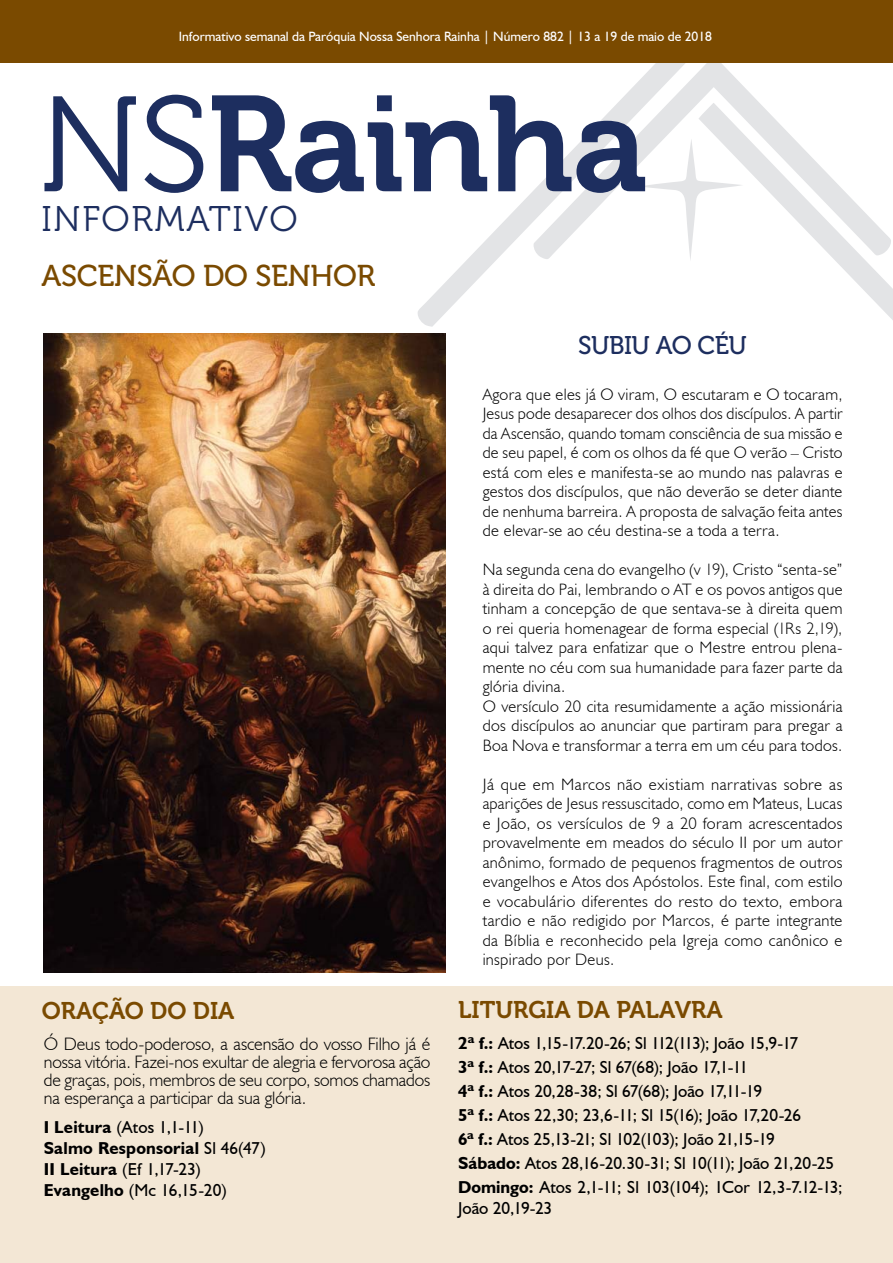
<style>
.page{position:relative;width:893px;height:1263px;background:#fff}
.page>*{position:absolute;margin:0;border:0;box-sizing:border-box;transform-origin:0 0}
.t1{font:135.15px "Museo 700";letter-spacing:-.015em;color:#1d2e5f}
.t2{font:35.55px "Museo 300";letter-spacing:.05em;color:#1d2e5f}
.t3{font:30px "Museo 500";letter-spacing:-.01em;color:#7a4a00}
.t4{font:25.5px "Museo 500";letter-spacing:-.02em;color:#1d2e5f}
.t5{font:24px "Museo 700";color:#7a4a00}
.t6{font:300 18px/18px "Humanist 521 BT";letter-spacing:-.005em;color:#000;text-align:justify}
.t7{font:17.25px/24px "Humanist 521 BT";color:#000}
.t8{font:700 17.25px/21px "Humanist 521 BT";letter-spacing:.015em;color:#000}
.t9{font:300 16.5px/19.5px "Humanist 521 BT";letter-spacing:.02em;color:#000;text-align:justify}
.t10{font:13.5px "Humanist 521 BT";color:#fff}
.s1{font-family:"Museo 300"}
.s2{font-weight:400}
.s3{font-weight:700}
</style>
<div class="page">
<div style="left:0;top:986px;width:893px;height:277px;background:#f3e7d5"></div>
<svg style="left:706px;top:63px;width:53px;height:40px;fill:#e3e4e6"></svg>
<svg style="left:706px;top:103px;width:187px;height:217px"></svg>
<svg style="left:418px;top:63px;width:288px;height:264px"></svg>
<div style="left:0;top:0;width:893px;height:63px;background:#7a4a00"></div>
<img style="left:44px;top:333px;width:402px;height:640px">
<p class="t10" style="left:179px;top:28px;width:535px">Informativo semanal da Paróquia Nossa Senhora Rainha | Número 882 | 13 a 19 de maio de 2018</p>
<h1 class="t1" style="left:39px;top:69px;width:610px"><span class="s1">NS</span>Rainha</h1>
<h2 class="t2" style="left:41px;top:200px;width:258px">INFORMATIVO</h2>
<h3 class="t3" style="left:41px;top:259px;width:20px">ASC</h3>
<h3 class="t3" style="left:98px;top:259px;width:279px">ENSÃO DO SENHOR</h3>
<h3 class="t5" style="left:42px;top:998px;width:194px">ORAÇÃO DO DIA</h3>
<p class="t6" style="left:44px;top:1034px;width:388px">Ó Deus todo-poderoso, a ascensão do vosso Filho já é nossa vitória. Fazei-nos exultar de alegria e fervorosa ação de graças, pois, membros de seu corpo, somos chamados na esperança a participar da sua glória.</p>
<p class="t8" style="left:44px;top:1116px;width:224px">I Leitura <span class="s2">(Atos 1,1-11)<br></span>Salmo Responsorial <span class="s2">Sl 46(47)<br></span>II Leitura <span class="s2">(Ef 1,17-23)<br></span>Evangelho <span class="s2">(Mc 16,15-20)</span></p>
<h3 class="t4" style="left:578px;top:331px;width:170px">SUBIU AO CÉU</h3>
<p class="t9" style="left:483px;top:384px;width:361px">Agora que eles já O viram, O escutaram e O tocaram, Jesus pode desaparecer dos olhos dos discípulos. A partir da Ascensão, quando tomam consciência de sua missão e de seu papel, é com os olhos da fé que O verão – Cristo está com eles e manifesta-se ao mundo nas palavras e gestos dos discípulos, que não deverão se deter diante de nenhuma barreira. A proposta de salvação feita antes de elevar-se ao céu destina-se a toda a terra.</p>
<p class="t9" style="left:483px;top:559px;width:361px;text-align:left">Na segunda cena do evangelho (v 19), Cristo “senta-se” à direita do Pai, lembrando o AT e os povos antigos que tinham a concepção de que sentava-se à direita quem o rei queria homenagear de forma especial (1Rs 2,19), aqui talvez para enfatizar que o Mestre entrou plena&shy;mente no céu com sua humanidade para fazer parte da glória divina.<br>O versículo 20 cita resumidamente a ação missionária dos discípulos ao anunciar que partiram para pregar a Boa Nova e transformar a terra em um céu para todos.</p>
<p class="t9" style="left:483px;top:774px;width:361px">Já que em Marcos não existiam narrativas sobre as aparições de Jesus ressuscitado, como em Mateus, Lucas e João, os versículos de 9 a 20 foram acrescentados provavelmente em meados do século II por um autor anônimo, formado de pequenos fragmentos de outros evangelhos e Atos dos Apóstolos. Este final, com estilo e vocabulário diferentes do resto do texto, embora tardio e não redigido por Marcos, é parte integrante da Bíblia e reconhecido pela Igreja como canônico e inspirado por Deus.</p>
<h3 class="t5" style="left:458px;top:996px;width:266px">LITURGIA DA PALAVRA</h3>
<p class="t7" style="left:458px;top:1031px;width:386px"><span class="s3">2ª f.:</span> Atos 1,15-17.20-26; Sl 112(113); João 15,9-17<br><span class="s3">3ª f.:</span> Atos 20,17-27; Sl 67(68); João 17,1-11<br><span class="s3">4ª f.:</span> Atos 20,28-38; Sl 67(68); João 17,11-19<br><span class="s3">5ª f.:</span> Atos 22,30; 23,6-11; Sl 15(16); João 17,20-26<br><span class="s3">6ª f.:</span> Atos 25,13-21; Sl 102(103); João 21,15-19<br><span class="s3">Sábado:</span> Atos 28,16-20.30-31; Sl 10(11); João 21,20-25<br><span class="s3">Domingo:</span> Atos 2,1-11; Sl 103(104); 1Cor 12,3-7.12-13;</p>
<p class="t7" style="left:458px;top:1196px;width:96px">João 20,19-23</p>
</div>
